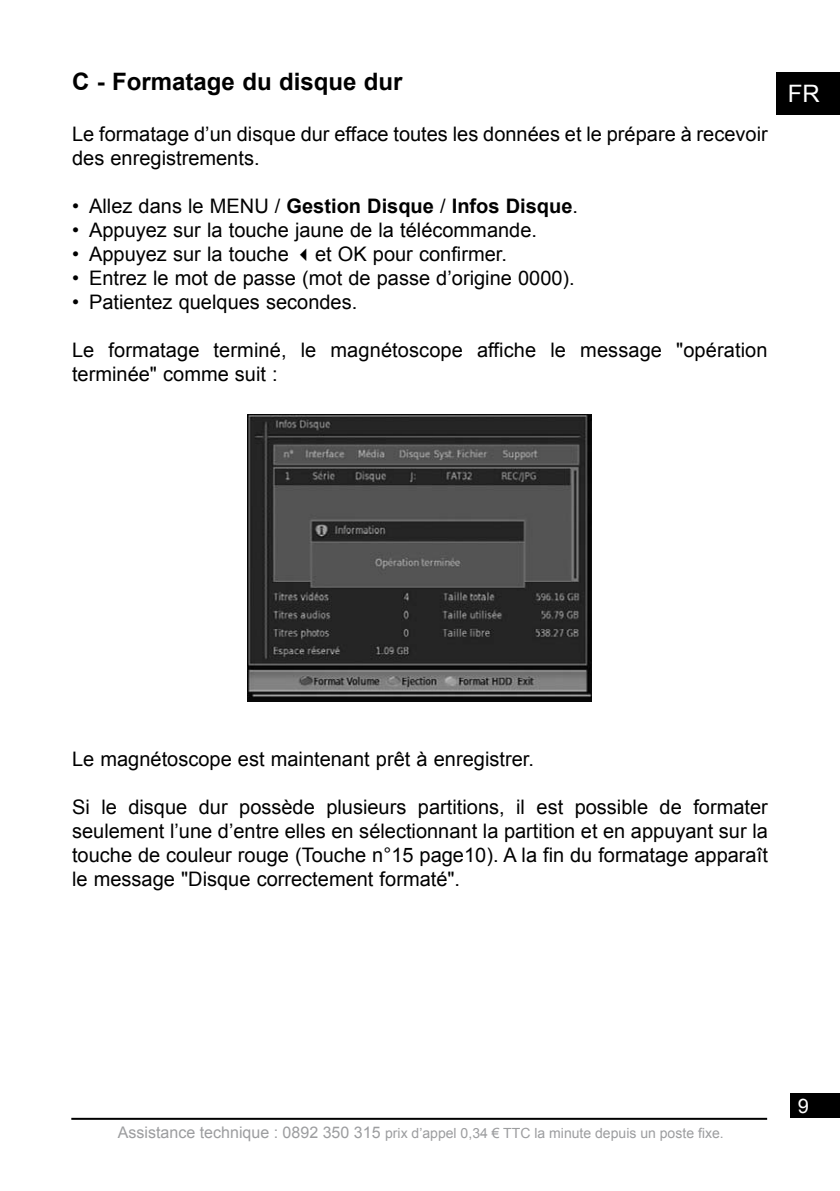
<style>
.page{position:relative;width:840px;height:1191px;background:#fff}
.page>*{position:absolute;margin:0;border:0;box-sizing:border-box;transform-origin:0 0}
.t1{font:700 24px "Arial";color:#000}
.t2{font:24px "Arial";color:#fff}
.t3{font:20px/24px "Arial";color:#000}
.t4{font:700 20px "Arial";color:#000}
.t5{font:20px "Arial";color:#fff}
.t6{font:14px "Arial";color:#9c9d9f}
.s1{font-weight:400}
.s2{font-size:16px}
</style>
<div class="page">
<hr style="left:71px;top:1117px;width:695px;height:2px;background:#000">
<div style="left:789px;top:1093px;width:50px;height:25px;background:#000"></div>
<div style="left:776px;top:72px;width:63px;height:42px;background:#000"></div>
<img style="left:248px;top:414px;width:343px;height:287px">
<p class="t1" style="left:72px;top:68px;width:332px">C - Formatage du disque dur</p>
<p class="t3" style="left:72px;top:122px;width:696px">Le formatage d’un disque dur efface toutes les données et le prépare à recevoir des enregistrements.</p>
<p class="t4" style="left:72px;top:195px;width:507px"><span class="s1">• Allez dans le MENU /</span> Gestion Disque <span class="s1">/</span> Infos Disque<span class="s1">.</span></p>
<p class="t3" style="left:72px;top:218px;width:466px">• Appuyez sur la touche jaune de la télécommande.</p>
<p class="t3" style="left:72px;top:242px;width:436px">• Appuyez sur la touche ✓et OK pour confirmer.</p>
<p class="t3" style="left:72px;top:266px;width:504px">• Entrez le mot de passe (mot de passe d’origine 0000).</p>
<p class="t3" style="left:72px;top:290px;width:286px">• Patientez quelques secondes.</p>
<p class="t3" style="left:72px;top:338px;width:696px">Le formatage terminé, le magnétoscope affiche le message "opération terminée" comme suit :</p>
<p class="t2" style="left:787px;top:80px;width:33px">FR</p>
<p class="t3" style="left:72px;top:746px;width:463px">Le magnétoscope est maintenant prêt à enregistrer.</p>
<p class="t3" style="left:72px;top:794px;width:697px;text-align:justify">Si le disque dur possède plusieurs partitions, il est possible de formater seulement l’une d’entre elles en sélectionnant la partition et en appuyant sur la touche de couleur rouge (Touche n°15 page10). A la fin du formatage apparaît le message "Disque correctement formaté".</p>
<p class="t6" style="left:118px;top:1125px;width:607px"><span class="s2">Assistance technique : 0892 350 315</span> prix d’appel 0,34 € TTC la minute depuis un poste fixe.</p>
<p class="t5" style="left:797px;top:1094px;width:13px">9</p>
</div>
